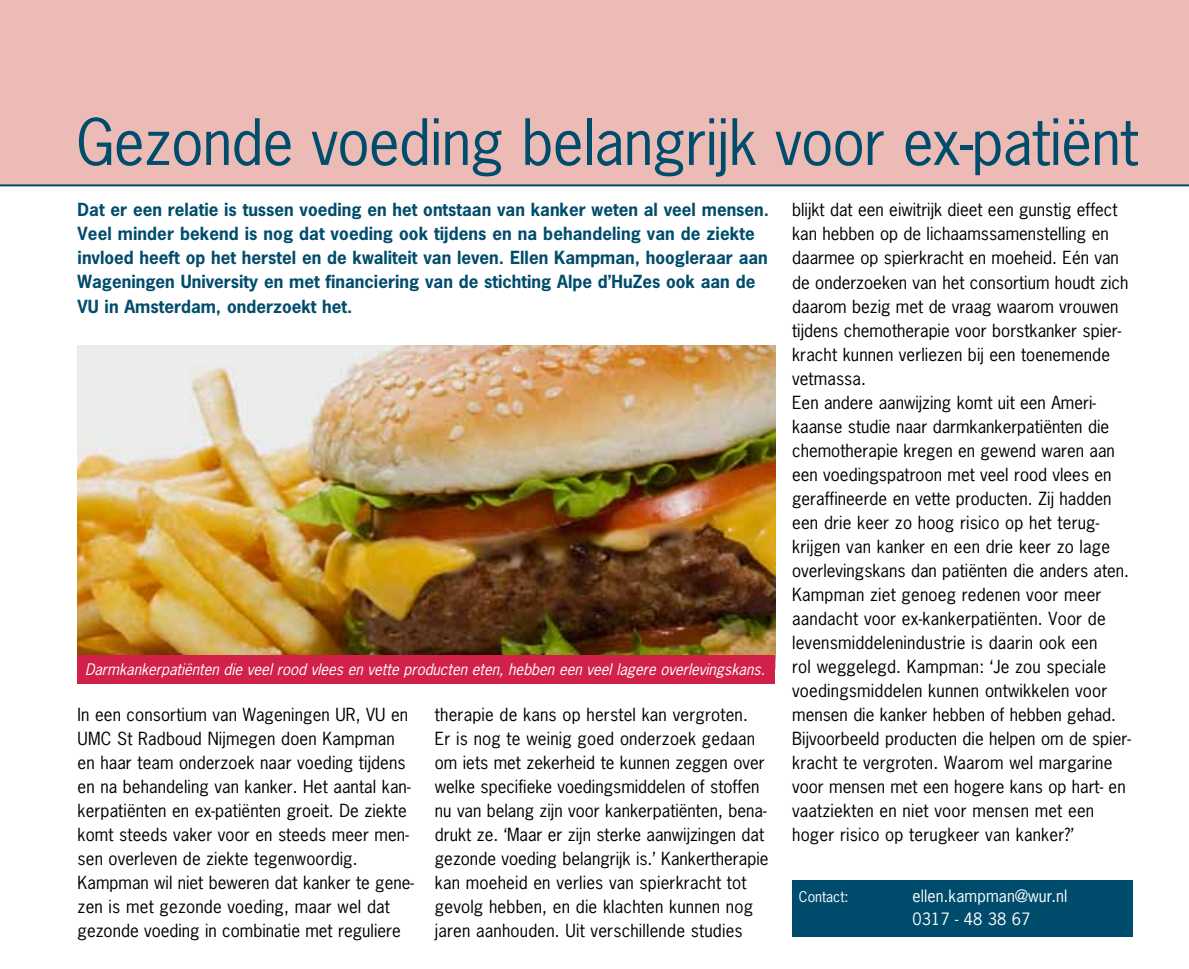
<style>
.page{position:relative;width:1189px;height:969px;background:#fff}
.page>*{position:absolute;margin:0;border:0;box-sizing:border-box;transform-origin:0 0}
.t1{font:60px "News Gothic Std";letter-spacing:-.01em;color:#004c6c}
.t2{font:17px/24px "News Gothic Std";letter-spacing:.005em;color:#000}
.t3{font:700 17px/24px "News Gothic Std";color:#004c6c}
.t4{font:16px/22.4px "News Gothic Std";letter-spacing:.01em;color:#fff}
.t5{font:italic 15px "News Gothic Std";color:#fff}
.t6{font:14px "News Gothic Std";color:#fff}
</style>
<div class="page">
<div style="left:0;top:0;width:1189px;height:185px;background:#edbbb5"></div>
<hr style="left:0;top:184px;width:1189px;height:2px;background:#004c6c">
<div style="left:792px;top:880px;width:340px;height:56px;background:#004c6c"></div>
<img style="left:78px;top:345px;width:697px;height:311px">
<div style="left:78px;top:656px;width:697px;height:28px;background:#d12149"></div>
<h1 class="t1" style="left:76px;top:104px;width:1063px">Gezonde voeding belangrijk voor ex-patiënt</h1>
<p class="t3" style="left:78px;top:198px;width:693px">Dat er een relatie is tussen voeding en het ontstaan van kanker weten al veel mensen.<br>Veel minder bekend is nog dat voeding ook tijdens en na behandeling van de ziekte invloed heeft op het herstel en de kwaliteit van leven. Ellen Kampman, hoogleraar aan Wageningen University en met financiering van de stichting Alpe d’HuZes ook aan de VU in Amsterdam, onderzoekt het.</p>
<p class="t2" style="left:792px;top:198px;width:340px">blijkt dat een eiwitrijk dieet een gunstig effect kan hebben op de lichaamssamenstelling en daarmee op spierkracht en moeheid. Eén van de onderzoeken van het consortium houdt zich daarom bezig met de vraag waarom vrouwen tijdens chemotherapie voor borstkanker spier&shy;kracht kunnen verliezen bij een toenemende vetmassa.<br>Een andere aanwijzing komt uit een Ameri&shy;kaanse studie naar darmkankerpatiënten die chemotherapie kregen en gewend waren aan een voedingspatroon met veel rood vlees en geraffineerde en vette producten. Zij hadden een drie keer zo hoog risico op het terug&shy;krijgen van kanker en een drie keer zo lage overlevingskans dan patiënten die anders aten.<br>Kampman ziet genoeg redenen voor meer aandacht voor ex-kankerpatiënten. Voor de levensmiddelenindustrie is daarin ook een<br>rol weggelegd. Kampman: ‘Je zou speciale voedingsmiddelen kunnen ontwikkelen voor mensen die kanker hebben of hebben gehad.<br>Bijvoorbeeld producten die helpen om de spier&shy;kracht te vergroten. Waarom wel margarine voor mensen met een hogere kans op hart- en vaatziekten en niet voor mensen met een hoger risico op terugkeer van kanker?’</p>
<p class="t5" style="left:85px;top:659px;width:685px">Darmkankerpatiëntendie veelrood vleesenvette producteneten,hebbeneenveellagere overlevingskans.</p>
<p class="t2" style="left:435px;top:702px;width:335px">therapie de kans op herstel kan vergroten.<br>Er is nog te weinig goed onderzoek gedaan om iets met zekerheid te kunnen zeggen over welke specifieke voedingsmiddelen of stoffen nu van belang zijn voor kankerpatiënten, bena&shy;drukt ze. ‘Maar er zijn sterke aanwijzingen dat gezonde voeding belangrijk is.’ Kankertherapie kan moeheid en verlies van spierkracht tot gevolg hebben, en die klachten kunnen nog jaren aanhouden. Uit verschillende studies</p>
<p class="t2" style="left:78px;top:702px;width:338px">In een consortium van Wageningen UR, VU en UMC St Radboud Nijmegen doen Kampman en haar team onderzoek naar voeding tijdens en na behandeling van kanker. Het aantal kan&shy;kerpatiënten en ex-patiënten groeit. De ziekte komt steeds vaker voor en steeds meer men&shy;sen overleven de ziekte tegenwoordig.<br>Kampman wil niet beweren dat kanker te gene&shy;zen is met gezonde voeding, maar wel dat gezonde voeding in combinatie met reguliere</p>
<p class="t6" style="left:799px;top:888px;width:51px">Contact:</p>
<p class="t4" style="left:912px;top:885px;width:156px">ellen.kampman@wur.nl<br>0317 - 48 38 67</p>
</div>
